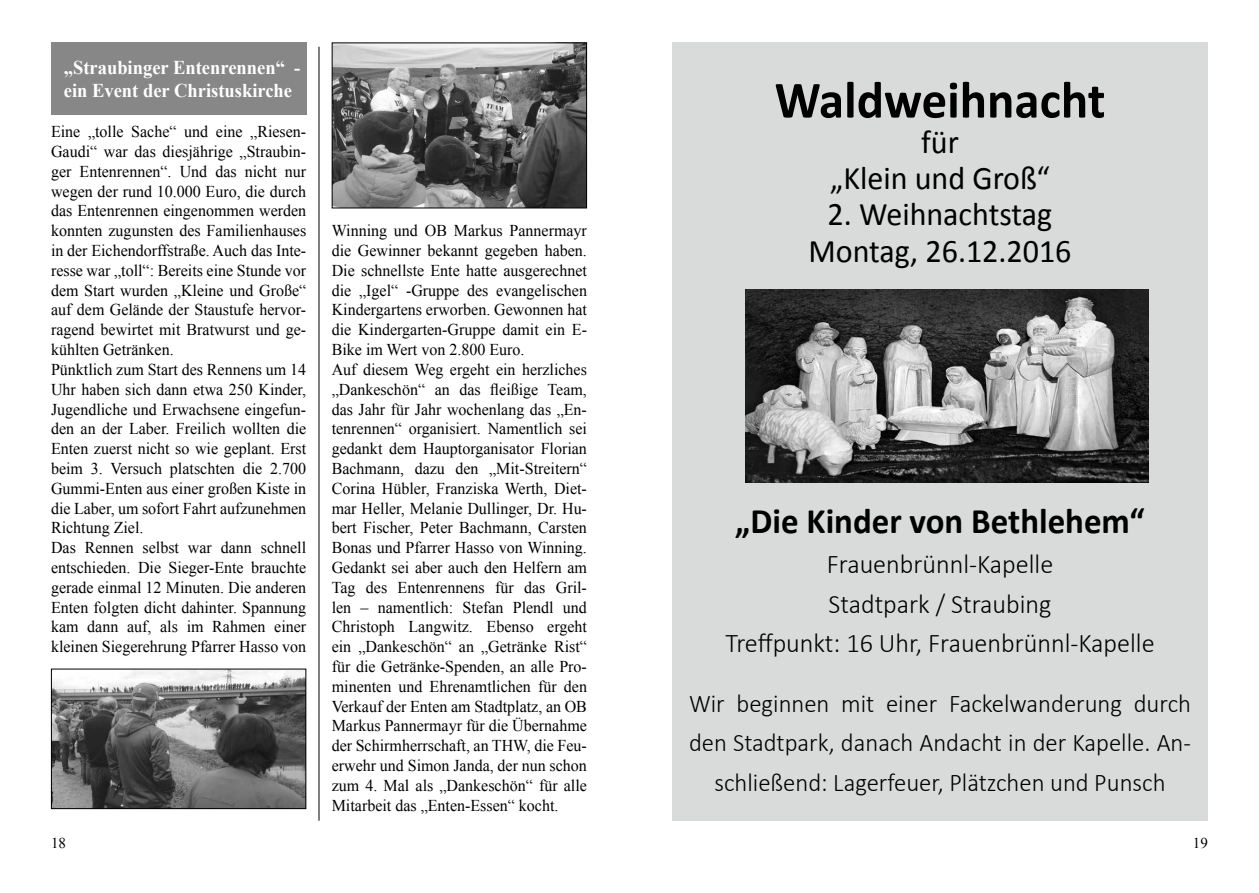
<style>
.page{position:relative;width:1259px;height:893px;background:#fff}
.page>*{position:absolute;margin:0;border:0;box-sizing:border-box;transform-origin:0 0}
.t1{font:700 52.5px "Calibri";color:#000}
.t2{font:700 36px "Calibri";color:#000}
.t3{font:33px/36px "Calibri";color:#000;text-align:center}
.t4{font:300 27px/39.6px "Calibri";color:#000;text-align:center}
.t5{font:300 25.5px/39.6px "Calibri";color:#000;text-align:center}
.t6{font:700 19.5px/22.5px "Times New Roman";color:#fff;scale:.95 1}
.t7{font:16.5px/19.8px "Times New Roman";color:#000}
.t8{font:15px "Times New Roman";color:#000}
</style>
<div class="page">
<div style="left:672px;top:43px;width:536px;height:778px;background:#d9dada"></div>
<hr style="left:319px;top:47px;width:1px;height:774px;background:#000">
<div style="left:51px;top:43px;width:255px;height:72px;background:#868786"></div>
<img style="left:746px;top:289px;width:402px;height:193px">
<img style="left:53px;top:671px;width:251px;height:136px">
<div style="left:51px;top:669px;width:255px;height:140px;border:1px solid #000"></div>
<img style="left:334px;top:45px;width:251px;height:161px">
<div style="left:332px;top:43px;width:255px;height:165px;border:1px solid #000"></div>
<p class="t6" style="left:64px;top:56px;width:251px">„Straubinger Entenrennen“ - ein Event der Christuskirche</p>
<p class="t7" style="left:51px;top:122px;width:257px">Eine „tolle Sache“ und eine „Riesen-Gaudi“ war das diesjährige „Straubin&shy;ger Entenrennen“. Und das nicht nur wegen der rund 10.000 Euro, die durch das Entenrennen eingenommen werden konnten zugunsten des Familienhauses in der Eichendorffstraße. Auch das Inte&shy;resse war „toll“: Bereits eine Stunde vor dem Start wurden „Kleine und Große“ auf dem Gelände der Staustufe hervor&shy;ragend bewirtet mit Bratwurst und ge&shy;kühlten Getränken.<br>Pünktlich zum Start des Rennens um 14<br>Uhr haben sich dann etwa 250 Kinder, Jugendliche und Erwachsene eingefun&shy;den an der Laber. Freilich wollten die Enten zuerst nicht so wie geplant. Erst beim 3. Versuch platschten die 2.700<br>Gummi-Enten aus einer großen Kiste in die Laber, um sofort Fahrt aufzunehmen Richtung Ziel.<br>Das Rennen selbst war dann schnell entschieden. Die Sieger-Ente brauchte gerade einmal 12 Minuten. Die anderen Enten folgten dicht dahinter. Spannung kam dann auf, als im Rahmen einer kleinen Siegerehrung Pfarrer Hasso von</p>
<p class="t7" style="left:332px;top:221px;width:257px">Winning und OB Markus Pannermayr die Gewinner bekannt gegeben haben.<br>Die schnellste Ente hatte ausgerechnet die „Igel“ -Gruppe des evangelischen Kindergartens erworben. Gewonnen hat die Kindergarten-Gruppe damit ein E-Bike im Wert von 2.800 Euro.<br>Auf diesem Weg ergeht ein herzliches „Dankeschön“ an das fleißige Team, das Jahr für Jahr wochenlang das „En&shy;tenrennen“ organisiert. Namentlich sei gedankt dem Hauptorganisator Florian Bachmann, dazu den „Mit-Streitern“ Corina Hübler, Franziska Werth, Diet&shy;mar Heller, Melanie Dullinger, Dr. Hu&shy;bert Fischer, Peter Bachmann, Carsten Bonas und Pfarrer Hasso von Winning.<br>Gedankt sei aber auch den Helfern am Tag des Entenrennens für das Gril&shy;len – namentlich: Stefan Plendl und Christoph Langwitz. Ebenso ergeht ein „Dankeschön“ an „Getränke Rist“ für die Getränke-Spenden, an alle Pro&shy;minenten und Ehrenamtlichen für den Verkauf der Enten am Stadtplatz, an OB Markus Pannermayr für die Übernahme der Schirmherrschaft, an THW, die Feu&shy;erwehr und Simon Janda, der nun schon zum 4. Mal als „Dankeschön“ für alle Mitarbeit das „Enten-Essen“ kocht.</p>
<h1 class="t1" style="left:774px;top:66px;width:332px">Waldweihnacht</h1>
<h3 class="t3" style="left:830px;top:125px;width:221px">für<br>„Klein und Groß“</h3>
<h3 class="t3" style="left:808px;top:197px;width:265px">2. Weihnachtstag<br>Montag, 26.12.2016</h3>
<h2 class="t2" style="left:735px;top:498px;width:411px">„Die Kinder von Bethlehem“</h2>
<h3 class="t4" style="left:725px;top:543px;width:431px">Frauenbrünnl-Kapelle<br>Stadtpark / Straubing<br>Treffpunkt: 16 Uhr, Frauenbrünnl-Kapelle</h3>
<h3 class="t5" style="left:689px;top:682px;width:503px">Wir beginnen mit einer Fackelwanderung durch den Stadtpark, danach Andacht in der Kapelle. An&shy;schließend: Lagerfeuer, Plätzchen und Punsch</h3>
<p class="t8" style="left:51px;top:833px;width:16px">18</p>
<p class="t8" style="left:1193px;top:833px;width:16px">19</p>
</div>
